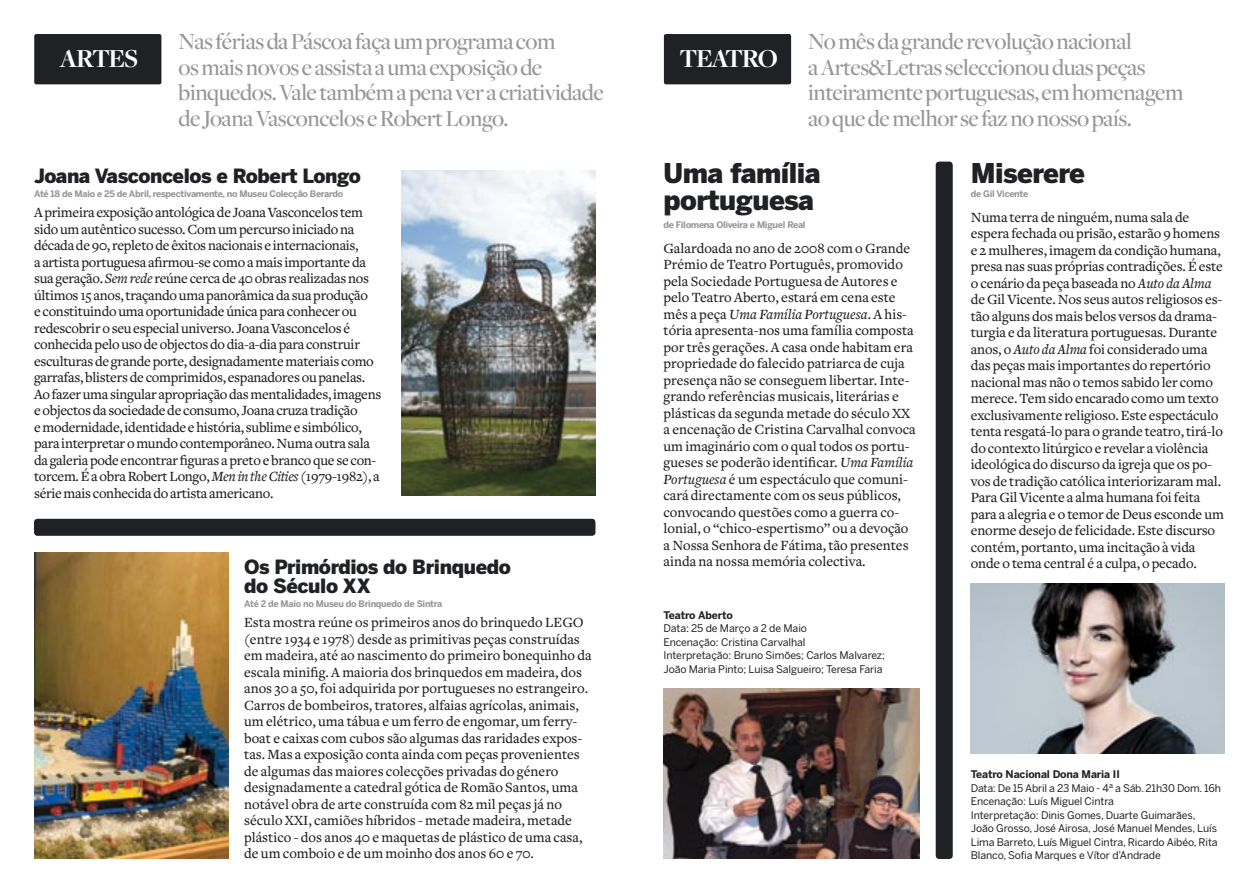
<style>
.page{position:relative;width:1259px;height:893px;background:#fff}
.page>*{position:absolute;margin:0;border:0;box-sizing:border-box;transform-origin:0 0}
.t1{font:900 27px/27px "Benton Sans";letter-spacing:-.02em;color:#202124}
.t2{font:700 27px "Freight Disp";letter-spacing:-.05em;color:#fff}
.t3{font:500 24px/25.5px "Freight Disp";letter-spacing:-.02em;color:#96969a}
.t4{font:900 19.5px/19.5px "Benton Sans";letter-spacing:-.02em;color:#202124}
.texto_base{font:500 14.55px/16.5px "Freight Text";letter-spacing:-.01em;color:#202124}
.t5{font:10.5px/13.5px "Benton Sans";letter-spacing:-.01em;color:#202124}
.t6{font:700 10.5px "Benton Sans";letter-spacing:-.01em;color:#202124}
.t7{font:700 9px "Benton Sans";letter-spacing:-.03em;color:#96969a}
.s1{font-style:italic}
</style>
<div class="page">
<div style="left:34px;top:34px;width:127px;height:50px;background:#202124"></div>
<div style="left:664px;top:34px;width:127px;height:50px;background:#202124"></div>
<img style="left:663px;top:689px;width:256px;height:170px">
<div style="left:34px;top:519px;width:561px;height:17px;background:#202124"></div>
<img style="left:971px;top:584px;width:254px;height:170px">
<img style="left:34px;top:553px;width:194px;height:306px">
<img style="left:401px;top:170px;width:194px;height:325px">
<div style="left:935px;top:162px;width:17px;height:697px;background:#202124"></div>
<p class="t3" style="left:179px;top:29px;width:427px">Nas férias da Páscoa faça um programa com<br>os mais novos e assista a uma exposição de binquedos. Vale também a pena ver a criatividade de Joana Vasconcelos e Robert Longo.</p>
<p class="t4" style="left:34px;top:166px;width:328px">Joana Vasconcelos e Robert Longo</p>
<p class="t7" style="left:34px;top:188px;width:311px">Até 18 de Maio e 25 de Abril, respectivamente, no Museu Colecção Berardo</p>
<p class="texto_base" style="left:34px;top:205px;width:349px">A primeira exposição antológica de Joana Vasconcelos tem sido um autêntico sucesso. Com um percurso iniciado na década de 90, repleto de êxitos nacionais e internacionais,<br>a artista portuguesa afirmou-se como a mais importante da sua geração. <span class="s1">Sem rede</span> reúne cerca de 40 obras realizadas nos últimos 15 anos, traçando uma panorâmica da sua produção<br>e constituindo uma oportunidade única para conhecer ou redescobrir o seu especial universo. Joana Vasconcelos é conhecida pelo uso de objectos do dia-a-dia para construir esculturas de grande porte, designadamente materiais como garrafas, blisters de comprimidos, espanadores ou panelas.<br>Ao fazer uma singular apropriação das mentalidades, imagens e objectos da sociedade de consumo, Joana cruza tradição<br>e modernidade, identidade e história, sublime e simbólico, para interpretar o mundo contemporâneo. Numa outra sala da galeria pode encontrar figuras a preto e branco que se con&shy;torcem. É a obra Robert Longo, <span class="s1">Men in the Cities</span> (1979-1982), a série mais conhecida do artista americano.</p>
<p class="t3" style="left:808px;top:29px;width:377px">No mês da grande revolução nacional<br>a Artes&amp;Letras seleccionou duas peças inteiramente portuguesas, em homenagem ao que de melhor se faz no nosso país.</p>
<p class="t1" style="left:663px;top:159px;width:159px">Uma família portuguesa</p>
<p class="t7" style="left:663px;top:219px;width:144px">de Filomena Oliveira e Miguel Real</p>
<p class="texto_base" style="left:663px;top:240px;width:254px">Galardoada no ano de 2008 com o Grande Prémio de Teatro Português, promovido pela Sociedade Portuguesa de Autores e pelo Teatro Aberto, estará em cena este mês a peça <span class="s1">Uma Família Portuguesa</span>. A his&shy;tória apresenta-nos uma família composta por três gerações. A casa onde habitam era propriedade do falecido patriarca de cuja presença não se conseguem libertar. Inte&shy;grando referências musicais, literárias e plásticas da segunda metade do século XX a encenação de Cristina Carvalhal convoca um imaginário com o qual todos os portu&shy;gueses se poderão identificar. <span class="s1">Uma Família Portuguesa</span> é um espectáculo que comuni&shy;cará directamente com os seus públicos, convocando questões como a guerra co&shy;lonial, o “chico-espertismo” ou a devoção a Nossa Senhora de Fátima, tão presentes ainda na nossa memória colectiva.</p>
<p class="t2" style="left:60px;top:44px;width:80px">ARTES</p>
<p class="t2" style="left:679px;top:44px;width:100px">TEATRO</p>
<p class="t1" style="left:971px;top:159px;width:116px">Miserere</p>
<p class="t7" style="left:971px;top:188px;width:59px">de Gil Vicente</p>
<p class="texto_base" style="left:971px;top:209px;width:254px">Numa terra de ninguém, numa sala de espera fechada ou prisão, estarão 9 homens e 2 mulheres, imagem da condição humana, presa nas suas próprias contradições. É este o cenário da peça baseada no <span class="s1">Auto da Alma </span>de Gil Vicente. Nos seus autos religiosos es&shy;tão alguns dos mais belos versos da drama&shy;turgia e da literatura portuguesas. Durante anos, o <span class="s1">Auto da Alma</span> foi considerado uma das peças mais importantes do repertório nacional mas não o temos sabido ler como merece. Tem sido encarado como um texto exclusivamente religioso. Este espectáculo tenta resgatá-lo para o grande teatro, tirá-lo do contexto litúrgico e revelar a violência ideológica do discurso da igreja que os po&shy;vos de tradição católica interiorizaram mal.<br>Para Gil Vicente a alma humana foi feita para a alegria e o temor de Deus esconde um enorme desejo de felicidade. Este discurso contém, portanto, uma incitação à vida onde o tema central é a culpa, o pecado.</p>
<p class="t4" style="left:244px;top:556px;width:268px">Os Primórdios do Brinquedo do Século XX</p>
<p class="t7" style="left:244px;top:598px;width:200px">Até 2 de Maio no Museu do Brinquedo de Sintra</p>
<p class="texto_base" style="left:244px;top:615px;width:349px">Esta mostra reúne os primeiros anos do brinquedo LEGO (entre 1934 e 1978) desde as primitivas peças construídas em madeira, até ao nascimento do primeiro bonequinho da escala minifig. A maioria dos brinquedos em madeira, dos anos 30 a 50, foi adquirida por portugueses no estrangeiro.<br>Carros de bombeiros, tratores, alfaias agrícolas, animais, um elétrico, uma tábua e um ferro de engomar, um ferry&shy;boat e caixas com cubos são algumas das raridades expos&shy;tas. Mas a exposição conta ainda com peças provenientes de algumas das maiores colecções privadas do género designadamente a catedral gótica de Romão Santos, uma notável obra de arte construída com 82 mil peças já no século XXI, camiões híbridos - metade madeira, metade plástico - dos anos 40 e maquetas de plástico de uma casa, de um comboio e de um moinho dos anos 60 e 70.</p>
<p class="t6" style="left:663px;top:608px;width:71px">Teatro Aberto</p>
<p class="t5" style="left:663px;top:621px;width:145px">Data: 25 de Março a 2 de Maio</p>
<p class="t5" style="left:663px;top:635px;width:143px">Encenação: Cristina Carvalhal</p>
<p class="t5" style="left:663px;top:648px;width:223px">Interpretação: Bruno Simões; Carlos Malvarez;<br>João Maria Pinto; Luisa Salgueiro; Teresa Faria</p>
<p class="t6" style="left:971px;top:768px;width:150px">Teatro Nacional Dona Maria II</p>
<p class="t5" style="left:971px;top:781px;width:251px">Data: De 15 Abril a 23 Maio - 4ª a Sáb. 21h30 Dom. 16h</p>
<p class="t5" style="left:971px;top:794px;width:145px">Encenação: Luís Miguel Cintra</p>
<p class="t5" style="left:971px;top:808px;width:248px">Interpretação: Dinis Gomes, Duarte Guimarães, João Grosso, José Airosa, José Manuel Mendes, Luís Lima Barreto, Luís Miguel Cintra, Ricardo Aibéo, Rita Blanco, Sofia Marques e Vítor d’Andrade</p>
</div>
